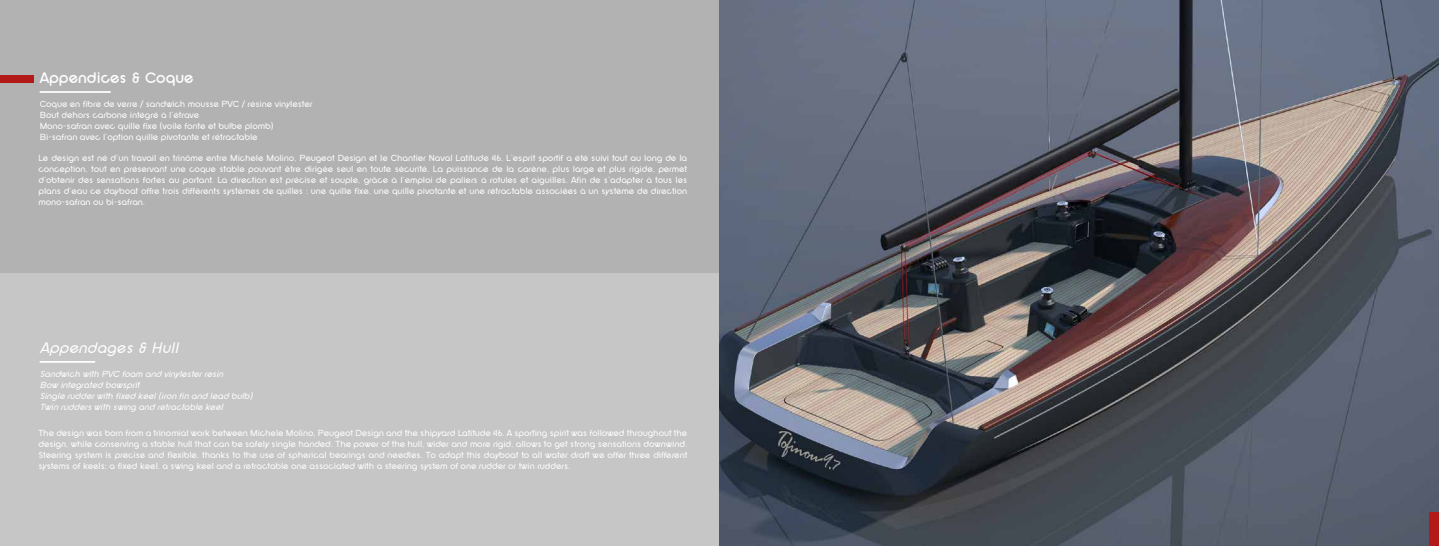
<style>
.page{position:relative;width:1439px;height:546px;background:#b2b2b2}
.page>*{position:absolute;margin:0;border:0;box-sizing:border-box;transform-origin:0 0}
.t1{font:700 15.75px "SF New Republic";color:#fff}
.t2{font:italic 15.75px "SF New Republic";color:#fff}
.t3{font:9.19px/11px "SF New Republic";letter-spacing:-.015em;color:#fff;text-align:justify}
.t4{font:italic 9.19px/11px "SF New Republic";letter-spacing:-.015em;color:#fff}
</style>
<div class="page">
<div style="left:0;top:273px;width:721px;height:273px;background:#c6c6c6"></div>
<img style="left:719px;top:0;width:720px;height:546px">
<div style="left:1430px;top:512px;width:9px;height:34px;background:#b21917"></div>
<div style="left:0;top:75px;width:33px;height:8px;background:#b21917"></div>
<hr style="left:40px;top:91px;width:71px;height:2px;background:#fff">
<hr style="left:40px;top:361px;width:55px;height:2px;background:#fff">
<h1 class="t1" style="left:40px;top:69px;width:156px">Appendices &amp; Coque</h1>
<p class="t3" style="left:40px;top:98px;width:274px;text-align:left">Coque en fibre de verre / sandwich mousse PVC / résine vinylester Bout dehors carbone intégré à l’étrave<br>Mono-safran avec quille fixe (voile fonte et bulbe plomb)<br>Bi-safran avec l’option quille pivotante et rétractable</p>
<p class="t3" style="left:38px;top:153px;width:650px">Le design est né d’un travail en trinôme entre Michele Molino, Peugeot Design et le Chantier Naval Latitude 46. L’esprit sportif a été suivi tout au long de la conception, tout en préservant une coque stable pouvant être dirigée seul en toute sécurité. La puissance de la carène, plus large et plus rigide, permet d’obtenir des sensations fortes au portant. La direction est précise et souple, grâce à l’emploi de paliers à rotules et aiguilles. Afin de s’adapter à tous les plans d’eau ce dayboat offre trois différents systèmes de quilles : une quille fixe, une quille pivotante et une rétractable associées à un système de direction mono-safran ou bi-safran.</p>
<h1 class="t2" style="left:40px;top:339px;width:140px">Appendages &amp; Hull</h1>
<p class="t4" style="left:40px;top:368px;width:214px">Sandwich with PVC foam and vinylester resin<br>Bow integrated bowsprit<br>Single rudder with fixed keel (iron fin and lead bulb)<br>Twin rudders with swing and retractable keel</p>
<p class="t3" style="left:38px;top:427px;width:650px">The design was born from a trinomial work between Michele Molino, Peugeot Design and the shipyard Latitude 46. A sporting spirit was followed throughout the design, while conserving a stable hull that can be safely single handed. The power of the hull, wider and more rigid, allows to get strong sensations downwind.<br>Steering system is precise and flexible, thanks to the use of spherical bearings and needles. To adapt this dayboat to all water draft we offer three different systems of keels: a fixed keel, a swing keel and a retractable one associated with a steering system of one rudder or twin rudders.</p>
</div>
